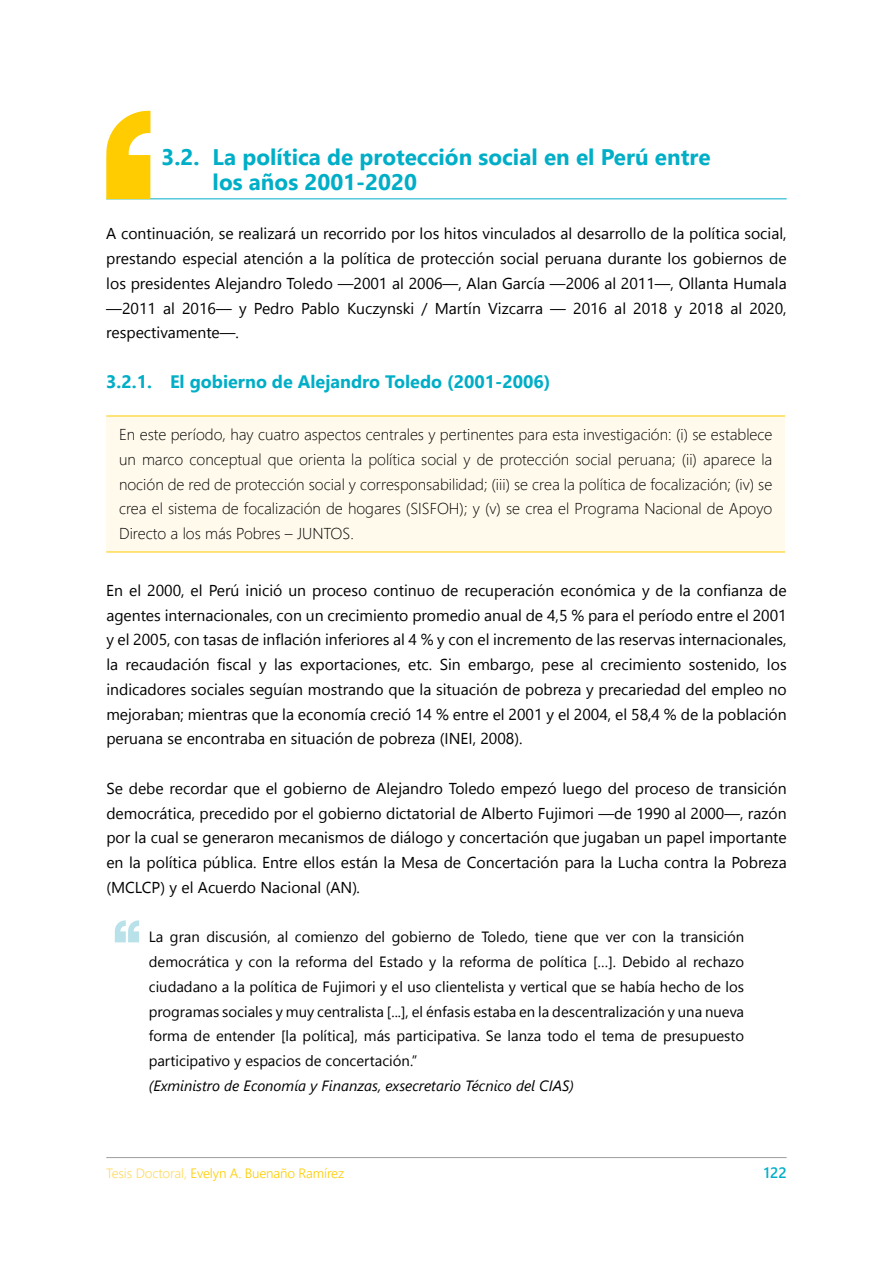
<style>
.page{position:relative;width:893px;height:1263px;background:#fff}
.page>*{position:absolute;margin:0;border:0;box-sizing:border-box;transform-origin:0 0}
.t1{font:700 22.5px/24.8px "Segoe UI";color:#00aec7}
.t2{font:700 18px "Segoe UI";color:#00aec7}
.t3{font:15.75px/24.8px "Segoe UI";color:#000;text-align:justify}
.t4{font:300 15.75px/24.8px "Segoe UI";color:#000;text-align:justify}
.t5{font:600 15px "Segoe UI";color:#00aec7}
.t6{font:14.85px/24.8px "Segoe UI";color:#000;text-align:justify}
.t7{font:italic 14.85px "Segoe UI";color:#000}
.t8{font:300 13.5px "Segoe UI";letter-spacing:-.01em;color:#fecc00}
.s1{font-style:italic}
.s2{color:#ffdb62}
</style>
<div class="page">
<hr style="left:106px;top:1157px;width:681px;height:1px;background:#9c9e9f">
<hr style="left:106px;top:198px;width:681px;height:1px;background:#00aec7">
<div style="left:106px;top:416px;width:679px;height:136px;background:#fffaec"></div>
<hr style="left:106px;top:416px;width:679px;height:1px;background:#fecc00">
<hr style="left:106px;top:552px;width:679px;height:1px;background:#fecc00">
<svg style="left:115px;top:920px;width:24px;height:22px"></svg>
<svg style="left:106px;top:111px;width:44px;height:88px"></svg>
<h1 class="t1" style="left:213px;top:145px;width:499px;text-indent:-51px">3.2. La política de protección social en el Perú entre los años 2001-2020</h1>
<p class="t3" style="left:106px;top:221px;width:682px">A continuación, se realizará un recorrido por los hitos vinculados al desarrollo de la política social, prestando especial atención a la política de protección social peruana durante los gobiernos de los presidentes Alejandro Toledo —2001 al 2006—, Alan García —2006 al 2011—, Ollanta Humala —2011 al 2016— y Pedro Pablo Kuczynski / Martín Vizcarra — 2016 al 2018 y 2018 al 2020, respectivamente—.</p>
<p class="t2" style="left:106px;top:367px;width:446px">3.2.1. El gobierno de Alejandro Toledo (2001-2006)</p>
<p class="t4" style="left:119px;top:421px;width:655px">En este período, hay cuatro aspectos centrales y pertinentes para esta investigación: (i) se establece un marco conceptual que orienta la política social y de protección social peruana; (ii) aparece la noción de red de protección social y corresponsabilidad; (iii) se crea la política de focalización; (iv) se crea el sistema de focalización de hogares (SISFOH); y (v) se crea el Programa Nacional de Apoyo Directo a los más Pobres – JUNTOS.</p>
<p class="t3" style="left:106px;top:577px;width:682px">En el 2000, el Perú inició un proceso continuo de recuperación económica y de la confianza de agentes internacionales, con un crecimiento promedio anual de 4,5 % para el período entre el 2001 y el 2005, con tasas de inflación inferiores al 4 % y con el incremento de las reservas internacionales, la recaudación fiscal y las exportaciones, etc. Sin embargo, pese al crecimiento sostenido, los indicadores sociales seguían mostrando que la situación de pobreza y precariedad del empleo no mejoraban; mientras que la economía creció 14 % entre el 2001 y el 2004, el 58,4 % de la población peruana se encontraba en situación de pobreza (INEI, 2008).</p>
<p class="t3" style="left:106px;top:775px;width:682px">Se debe recordar que el gobierno de Alejandro Toledo empezó luego del proceso de transición democrática, precedido por el gobierno dictatorial de Alberto Fujimori —de 1990 al 2000—, razón por la cual se generaron mecanismos de diálogo y concertación que jugaban un papel importante en la política pública. Entre ellos están la Mesa de Concertación para la Lucha contra la Pobreza (MCLCP) y el Acuerdo Nacional (AN)<span class="s1">.</span></p>
<p class="t6" style="left:149px;top:924px;width:597px">La gran discusión, al comienzo del gobierno de Toledo, tiene que ver con la transición democrática y con la reforma del Estado y la reforma de política […]. Debido al rechazo ciudadano a la política de Fujimori y el uso clientelista y vertical que se había hecho de los programas sociales y muy centralista [...], el énfasis estaba en la descentralización y una nueva forma de entender [la política], más participativa. Se lanza todo el tema de presupuesto participativo y espacios de concertación.”</p>
<p class="t7" style="left:149px;top:1075px;width:427px">(Exministro de Economía y Finanzas, exsecretario Técnico del CIAS)</p>
<p class="t8" style="left:106px;top:1162px;width:239px"><span class="s2">Tesis Doctoral,</span> Evelyn A. Buenaño Ramírez</p>
<p class="t5" style="left:764px;top:1161px;width:24px">122</p>
</div>
